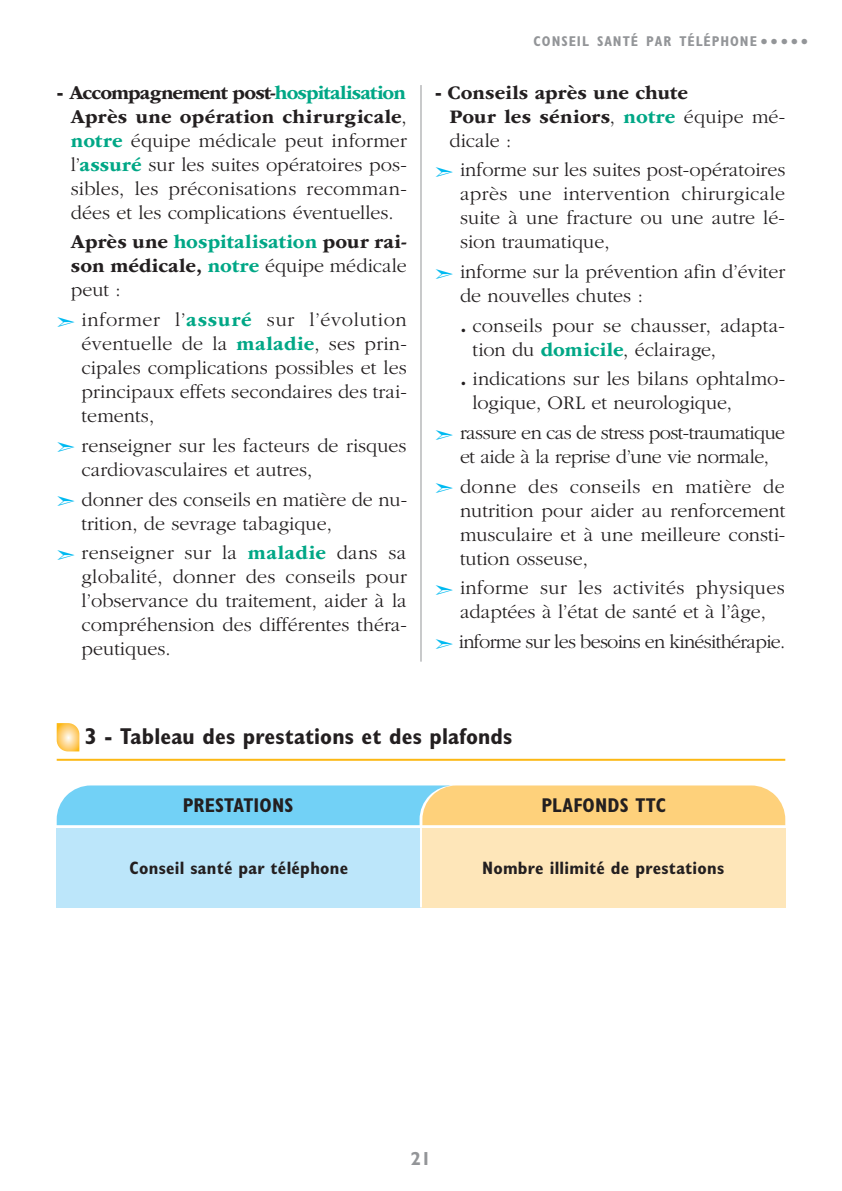
<style>
.page{position:relative;width:842px;height:1191px;background:#fff}
.page>*{position:absolute;margin:0;border:0;box-sizing:border-box;transform-origin:0 0}
.t1{font:700 condensed 23px "Gill Sans Std";letter-spacing:.005em;color:#231f20}
.t2{font:300 20px/24px "ITC Garamond Std";color:#231f20}
.t3{font:700 20px/24px "ITC Garamond Std";letter-spacing:.005em;color:#231f20;text-align:justify}
.t4{font:300 20px/24px "ITC Garamond Std";letter-spacing:-.03em;color:#231f20}
.t5{font:300 20px "ITC Garamond Std";letter-spacing:-.035em;color:#231f20}
.t6{font:700 condensed 20px "Gill Sans Std";letter-spacing:.01em;color:#231f20}
.t7{font:700 19px "Gill Sans Std";color:#939598}
.t8{font:700 condensed 18px "Gill Sans Std";letter-spacing:.015em;color:#231f20}
.t9{font:700 condensed 14.2px "Gill Sans Std";letter-spacing:.065em;color:#939598}
.s1{font-family:"Gill Sans Std";font-weight:700}
.s2{font-weight:700}
.s3{font-weight:700;color:#00a786}
.s4{color:#00a786}
.s5{font-weight:300}
.s6{font-stretch:normal;font-size:19px}
.s7{font-family:"Gill Sans Std"}
</style>
<div class="page">
<hr style="left:420px;top:85px;width:1px;height:576px;background:#939598">
<hr style="left:57px;top:759px;width:728px;height:2px;background:#fcb814">
<div style="left:57px;top:828px;width:364px;height:79px;background:#bce6fa"></div>
<div style="left:421px;top:828px;width:364px;height:79px;background:#fee6b9"></div>
<hr style="left:420px;top:828px;width:2px;height:79px;background:#fff">
<svg style="left:57px;top:785px;width:728px;height:40px;background:#b9d2bc"></svg>
<svg style="left:57px;top:723px;width:22px;height:28px"></svg>
<p class="t2" style="left:71px;top:81px;width:337px;text-align:justify;text-indent:-14px"><span class="s1">-</span> <span class="s2">Accompagnement post-</span><span class="s3">hospitalisation </span><span class="s2">Après une opération chirurgicale</span>, <span class="s3">notre</span> équipe médicale peut informer l’<span class="s3">assuré</span> sur les suites opératoires pos&shy;sibles, les préconisations recomman&shy;dées et les complications éventuelles.</p>
<p class="t3" style="left:71px;top:230px;width:337px">Après une <span class="s4">hospitalisation</span> pour rai&shy;son médicale, <span class="s4">notre</span> <span class="s5">équipe médicale peut :</span></p>
<p class="t2" style="left:82px;top:308px;width:327px;text-align:justify">informer l’<span class="s3">assuré</span> sur l’évolution éventuelle de la <span class="s3">maladie</span>, ses prin&shy;cipales complications possibles et les principaux effets secondaires des trai&shy;tements,</p>
<p class="t2" style="left:82px;top:434px;width:327px">renseigner sur les facteurs de risques cardiovasculaires et autres,</p>
<p class="t2" style="left:82px;top:487px;width:327px">donner des conseils en matière de nu&shy;trition, de sevrage tabagique,</p>
<p class="t2" style="left:82px;top:541px;width:327px;text-align:justify">renseigner sur la <span class="s3">maladie</span> dans sa globalité, donner des conseils pour l’observance du traitement, aider à la compréhension des différentes théra&shy;peutiques.</p>
<p class="t9" style="left:534px;top:33px;width:276px">CONSEIL SANTÉ PAR TÉLÉPHONE <span class="s6">•••••</span></p>
<p class="t3" style="left:449px;top:80px;width:337px;text-align:left;text-indent:-14px"><span class="s7">-</span> Conseils après une chute<br>Pour les séniors<span class="s5">,</span> <span class="s4">notre</span> <span class="s5">équipe mé&shy;dicale :</span></p>
<p class="t2" style="left:460px;top:158px;width:327px;text-align:justify">informe sur les suites post-opératoires après une intervention chirurgicale suite à une fracture ou une autre lé&shy;sion traumatique,</p>
<p class="t2" style="left:460px;top:260px;width:327px">informe sur la prévention afin d’éviter de nouvelles chutes :</p>
<p class="t2" style="left:472px;top:314px;width:314px;text-indent:-12px"><span class="s1">.</span> conseils pour se chausser, adapta&shy;tion du <span class="s3">domicile</span>, éclairage,</p>
<p class="t2" style="left:472px;top:367px;width:314px;text-indent:-12px"><span class="s1">.</span> indications sur les bilans ophtalmo&shy;logique, ORL et neurologique,</p>
<p class="t4" style="left:460px;top:421px;width:327px">rassure en cas de stress post-traumatique et aide à la reprise d’une vie normale,</p>
<p class="t2" style="left:460px;top:475px;width:327px;text-align:justify">donne des conseils en matière de nutrition pour aider au renforcement musculaire et à une meilleure consti&shy;tution osseuse,</p>
<p class="t2" style="left:460px;top:576px;width:326px">informe sur les activités physiques adaptées à l’état de santé et à l’âge,</p>
<p class="t5" style="left:459px;top:631px;width:328px">informe sur les besoins en kinésithérapie.</p>
<p class="t1" style="left:85px;top:723px;width:429px">3 - Tableau des prestations et des plafonds</p>
<p class="t6" style="left:183px;top:793px;width:112px">PRESTATIONS</p>
<p class="t6" style="left:541px;top:793px;width:126px">PLAFONDS TTC</p>
<p class="t8" style="left:130px;top:857px;width:220px">Conseil santé par téléphone</p>
<p class="t8" style="left:482px;top:857px;width:244px">Nombre illimité de prestations</p>
<p class="t7" style="left:410px;top:1147px;width:22px">21</p>
</div>
